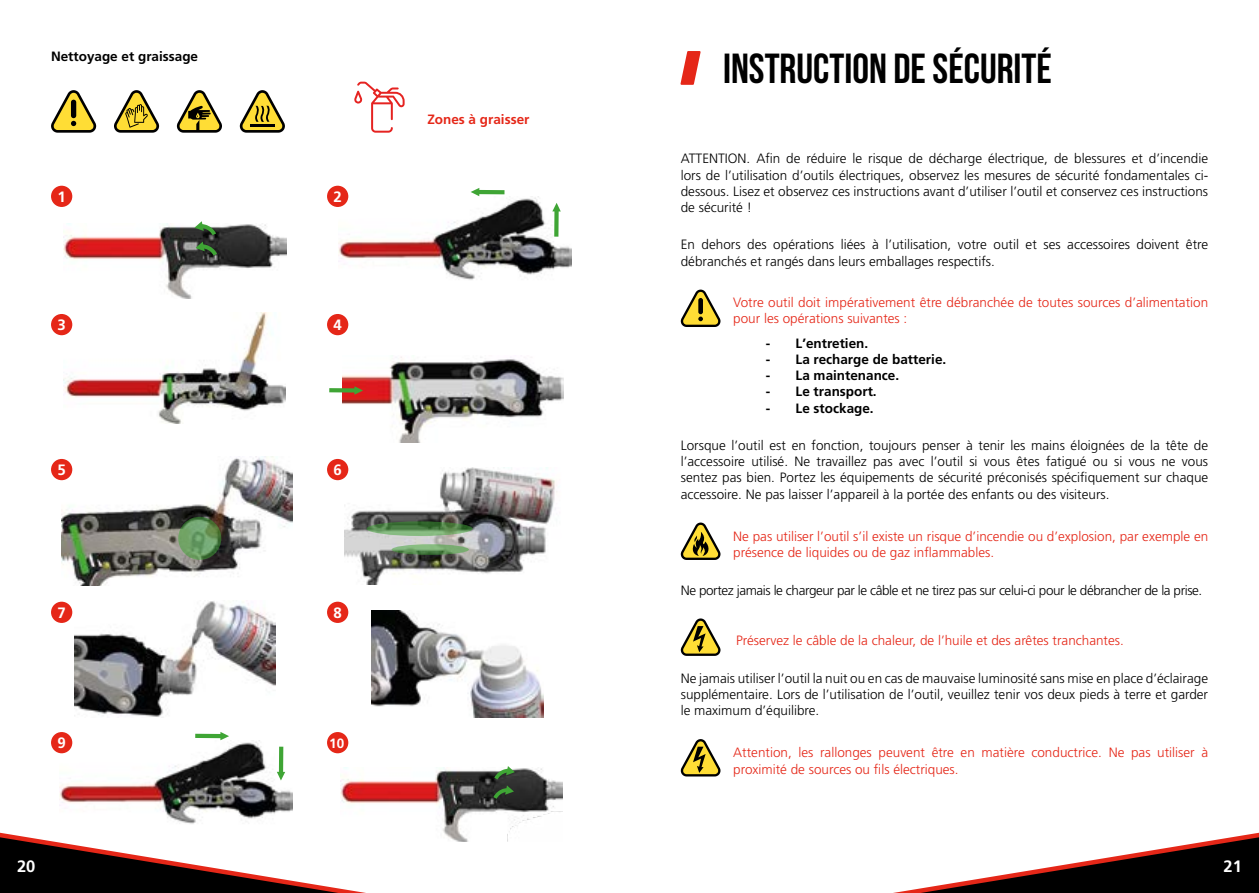
<style>
.page{position:relative;width:1259px;height:893px;background:#fff}
.page>*{position:absolute;margin:0;border:0;box-sizing:border-box;transform-origin:0 0}
.t1{font:700 42px "Bebas Neue";color:#000}
.t2{font:700 16.5px "Frutiger Pro";color:#fff}
.t3{font:700 15px "Frutiger Pro";color:#fff}
.t4{font:300 13.5px/16.2px "Frutiger Pro";color:#000;text-align:justify}
.t5{font:300 13.5px/16.2px "Frutiger Pro";color:#e52718}
.t6{font:700 13.5px "Frutiger Pro";color:#000}
.t7{font:300 13.5px "Frutiger Pro";letter-spacing:-.03em;color:#000}
.t8{font:700 13.5px "Frutiger Pro";color:#e52718}
.t9{font:700 13.5px "Frutiger Pro";color:#fff}
</style>
<div class="page">
<svg style="left:893px;top:832px;width:366px;height:61px"></svg>
<svg style="left:0;top:832px;width:366px;height:61px"></svg>
<img style="left:64px;top:223px;width:222px;height:75px">
<svg style="left:194px;top:221px;width:22px;height:14px"></svg>
<svg style="left:195px;top:242px;width:22px;height:14px"></svg>
<img style="left:338px;top:196px;width:233px;height:84px">
<svg style="left:552px;top:203px;width:9px;height:34px"></svg>
<svg style="left:471px;top:188px;width:33px;height:8px"></svg>
<div style="left:51px;top:186px;width:21px;height:21px;background:#e52718;border-radius:50%"></div>
<div style="left:327px;top:186px;width:21px;height:21px;background:#e52718;border-radius:50%"></div>
<img style="left:64px;top:313px;width:221px;height:111px">
<img style="left:343px;top:357px;width:221px;height:85px">
<svg style="left:329px;top:386px;width:34px;height:9px"></svg>
<div style="left:51px;top:314px;width:21px;height:21px;background:#e52718;border-radius:50%"></div>
<div style="left:327px;top:314px;width:21px;height:21px;background:#e52718;border-radius:50%"></div>
<img style="left:61px;top:457px;width:231px;height:129px">
<svg style="left:178px;top:517px;width:43px;height:43px"></svg>
<img style="left:344px;top:468px;width:213px;height:117px">
<svg style="left:366px;top:521px;width:107px;height:15px"></svg>
<svg style="left:392px;top:544px;width:77px;height:11px"></svg>
<div style="left:51px;top:459px;width:21px;height:21px;background:#e52718;border-radius:50%"></div>
<div style="left:327px;top:459px;width:21px;height:21px;background:#e52718;border-radius:50%"></div>
<img style="left:74px;top:600px;width:202px;height:117px">
<img style="left:372px;top:610px;width:172px;height:107px">
<div style="left:51px;top:602px;width:21px;height:21px;background:#e52718;border-radius:50%"></div>
<div style="left:327px;top:602px;width:21px;height:21px;background:#e52718;border-radius:50%"></div>
<img style="left:60px;top:740px;width:233px;height:84px">
<svg style="left:277px;top:747px;width:8px;height:33px"></svg>
<svg style="left:195px;top:732px;width:34px;height:8px"></svg>
<img style="left:340px;top:767px;width:222px;height:75px">
<svg style="left:494px;top:766px;width:21px;height:13px"></svg>
<svg style="left:493px;top:785px;width:21px;height:14px"></svg>
<div style="left:51px;top:732px;width:21px;height:21px;background:#e52718;border-radius:50%"></div>
<div style="left:327px;top:732px;width:21px;height:21px;background:#e52718;border-radius:50%"></div>
<svg style="left:354px;top:82px;width:50px;height:51px"></svg>
<svg style="left:114px;top:90px;width:45px;height:43px"></svg>
<svg style="left:177px;top:90px;width:45px;height:43px"></svg>
<svg style="left:239px;top:90px;width:46px;height:43px"></svg>
<svg style="left:51px;top:90px;width:45px;height:43px"></svg>
<div style="left:71px;top:100px;width:5px;height:18px;background:#000;border-radius:3px"></div>
<svg style="left:680px;top:290px;width:41px;height:37px"></svg>
<div style="left:698px;top:298px;width:5px;height:16px;background:#000;border-radius:2px"></div>
<svg style="left:680px;top:523px;width:41px;height:37px"></svg>
<svg style="left:680px;top:618px;width:41px;height:38px"></svg>
<svg style="left:680px;top:739px;width:41px;height:37px"></svg>
<svg style="left:680px;top:51px;width:20px;height:34px"></svg>
<p class="t6" style="left:51px;top:49px;width:149px">Nettoyage et graissage</p>
<p class="t3" style="left:57px;top:188px;width:10px">1</p>
<p class="t3" style="left:333px;top:188px;width:10px">2</p>
<p class="t3" style="left:57px;top:316px;width:10px">3</p>
<p class="t3" style="left:333px;top:316px;width:10px">4</p>
<p class="t3" style="left:57px;top:461px;width:10px">5</p>
<p class="t3" style="left:333px;top:461px;width:10px">6</p>
<p class="t3" style="left:57px;top:604px;width:10px">7</p>
<p class="t3" style="left:333px;top:604px;width:10px">8</p>
<p class="t3" style="left:57px;top:734px;width:10px">9</p>
<p class="t9" style="left:329px;top:735px;width:17px">10</p>
<p class="t8" style="left:427px;top:111px;width:104px">Zones à graisser</p>
<h1 class="t1" style="left:723px;top:45px;width:330px">INSTRUCTION DE SÉCURITÉ</h1>
<p class="t4" style="left:681px;top:151px;width:529px">ATTENTION. Afin de réduire le risque de décharge électrique, de blessures et d’incendie lors de l’utilisation d’outils électriques, observez les mesures de sécurité fondamentales ci&shy;dessous. Lisez et observez ces instructions avant d’utiliser l’outil et conservez ces instructions de sécurité !</p>
<p class="t4" style="left:681px;top:237px;width:529px">En dehors des opérations liées à l’utilisation, votre outil et ses accessoires doivent être débranchés et rangés dans leurs emballages respectifs.</p>
<p class="t5" style="left:733px;top:294px;width:476px">Votre outil doit impérativement être débranchée de toutes sources d’alimentation pour les opérations suivantes :</p>
<p class="t6" style="left:766px;top:335px;width:104px">- L’entretien.</p>
<p class="t6" style="left:766px;top:351px;width:182px">- La recharge de batterie.</p>
<p class="t6" style="left:766px;top:367px;width:135px">- La maintenance.</p>
<p class="t6" style="left:766px;top:384px;width:112px">- Le transport.</p>
<p class="t6" style="left:766px;top:400px;width:109px">- Le stockage.</p>
<p class="t4" style="left:681px;top:437px;width:529px">Lorsque l’outil est en fonction, toujours penser à tenir les mains éloignées de la tête de l’accessoire utilisé. Ne travaillez pas avec l’outil si vous êtes fatigué ou si vous ne vous sentez pas bien. Portez les équipements de sécurité préconisés spécifiquement sur chaque accessoire. Ne pas laisser l’appareil à la portée des enfants ou des visiteurs.</p>
<p class="t5" style="left:733px;top:528px;width:476px">Ne pas utiliser l’outil s’il existe un risque d’incendie ou d’explosion, par exemple en présence de liquides ou de gaz inflammables.</p>
<p class="t7" style="left:681px;top:582px;width:523px">Ne portez jamais le chargeur par le câble et ne tirez pas sur celui-ci pour le débrancher de la prise.</p>
<p class="t5" style="left:736px;top:632px;width:389px">Préservez le câble de la chaleur, de l’huile et des arêtes tranchantes.</p>
<p class="t4" style="left:681px;top:670px;width:529px">Ne jamais utiliser l’outil la nuit ou en cas de mauvaise luminosité sans mise en place d’éclairage supplémentaire. Lors de l’utilisation de l’outil, veuillez tenir vos deux pieds à terre et garder le maximum d’équilibre.</p>
<p class="t5" style="left:733px;top:745px;width:476px">Attention, les rallonges peuvent être en matière conductrice. Ne pas utiliser à proximité de sources ou fils électriques.</p>
<p class="t2" style="left:17px;top:856px;width:20px">20</p>
<p class="t2" style="left:1223px;top:856px;width:20px">21</p>
</div>
